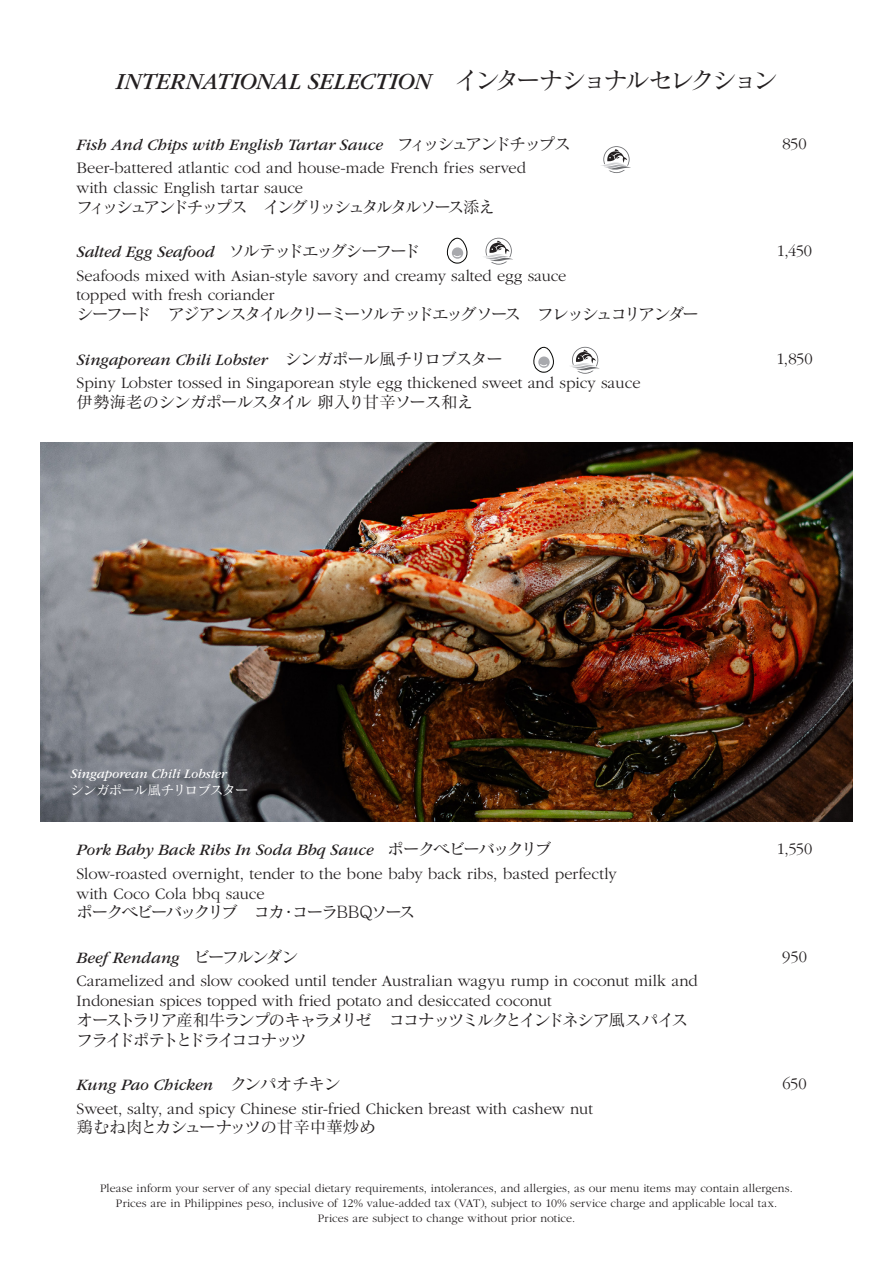
<style>
.page{position:relative;width:893px;height:1263px;background:#fff}
.page>*{position:absolute;margin:0;border:0;box-sizing:border-box;transform-origin:0 0}
.t1{font:italic 24px "ITC Garamond Std";letter-spacing:.01em;color:#231f20}
.t2{font:300 16.5px/19.8px "ITC Garamond Std";color:#231f20}
.t3{font:italic 16.5px "ITC Garamond Std";color:#231f20}
.t4{font:16.5px "Matisse Pro N M";letter-spacing:-.11em;color:#231f20}
.t5{font:16.5px "Matisse Pro N M";letter-spacing:-.145em;color:#231f20}
.t6{font:16.5px "Matisse Pro N M";letter-spacing:-.06em;color:#231f20}
.t7{font:16.5px "Matisse Pro N M";letter-spacing:-.005em;color:#231f20}
.t8{font:16.5px "Matisse Pro N M";letter-spacing:-.135em;color:#231f20}
.t9{font:italic 13.5px "ITC Garamond Std";color:#fff}
.t10{font:13.5px "Matisse Pro N M";letter-spacing:-.06em;color:#fff}
.t11{font:300 12px "ITC Garamond Std";letter-spacing:.01em;color:#231f20}
.s1{font-family:"Matisse Pro N M";font-style:normal}
</style>
<div class="page">
<img style="left:40px;top:443px;width:812px;height:379px">
<svg style="left:446px;top:237px;width:22px;height:27px"></svg>
<svg style="left:533px;top:346px;width:21px;height:27px"></svg>
<svg style="left:601px;top:146px;width:30px;height:27px"></svg>
<svg style="left:483px;top:238px;width:30px;height:27px"></svg>
<svg style="left:570px;top:347px;width:30px;height:27px"></svg>
<p class="t1" style="left:116px;top:68px;width:662px">INTERNATIONAL SELECTION<span class="s1">　インターナショナルセレクション</span></p>
<p class="t3" style="left:76px;top:135px;width:496px">Fish And Chips with English Tartar Sauce <span class="s1">フィッシュアンドチップス</span></p>
<p class="t2" style="left:782px;top:134px;width:26px">850</p>
<p class="t2" style="left:76px;top:158px;width:451px">Beer-battered atlantic cod and house-made French fries served</p>
<p class="t2" style="left:76px;top:178px;width:228px">with classic English tartar sauce</p>
<p class="t5" style="left:76px;top:196px;width:420px">フィッシュアンドチップス　イングリッシュタルタルソース添え</p>
<p class="t3" style="left:76px;top:243px;width:346px">Salted Egg Seafood <span class="s1">ソルテッドエッグシーフード</span></p>
<p class="t2" style="left:777px;top:241px;width:37px">1,450</p>
<p class="t2" style="left:77px;top:266px;width:491px">Seafoods mixed with Asian-style savory and creamy salted egg sauce</p>
<p class="t2" style="left:77px;top:286px;width:199px">topped with fresh coriander</p>
<p class="t4" style="left:77px;top:304px;width:624px">シーフード　アジアンスタイルクリーミーソルテッドエッグソース　フレッシュコリアンダー</p>
<p class="t3" style="left:76px;top:350px;width:428px">Singaporean Chili Lobster <span class="s1">シンガポール風チリロブスター</span></p>
<p class="t2" style="left:776px;top:349px;width:38px">1,850</p>
<p class="t2" style="left:76px;top:373px;width:566px">Spiny Lobster tossed in Singaporean style egg thickened sweet and spicy sauce</p>
<p class="t6" style="left:76px;top:391px;width:398px">伊勢海老のシンガポールスタイル 卵入り甘辛ソース和え</p>
<p class="t9" style="left:70px;top:767px;width:158px">Singaporean Chili Lobster</p>
<p class="t10" style="left:70px;top:781px;width:180px">シンガポール風チリロブスター</p>
<p class="t3" style="left:76px;top:841px;width:476px">Pork Baby Back Ribs In Soda Bbq Sauce <span class="s1">ポークベビーバックリブ</span></p>
<p class="t2" style="left:777px;top:839px;width:37px">1,550</p>
<p class="t2" style="left:76px;top:864px;width:542px">Slow-roasted overnight, tender to the bone baby back ribs, basted perfectly</p>
<p class="t2" style="left:76px;top:884px;width:190px">with Coco Cola bbq sauce</p>
<p class="t4" style="left:76px;top:902px;width:340px">ポークベビーバックリブ　コカ・コーラBBQソース</p>
<p class="t3" style="left:76px;top:948px;width:223px">Beef Rendang <span class="s1">ビーフルンダン</span></p>
<p class="t2" style="left:782px;top:947px;width:26px">950</p>
<p class="t2" style="left:76px;top:971px;width:623px">Caramelized and slow cooked until tender Australian wagyu rump in coconut milk and<br>Indonesian spices topped with fried potato and desiccated coconut</p>
<p class="t4" style="left:76px;top:1009px;width:629px">オーストラリア産和牛ランプのキャラメリゼ　ココナッツミルクとインドネシア風スパイス　</p>
<p class="t8" style="left:76px;top:1029px;width:232px">フライドポテトとドライココナッツ</p>
<p class="t3" style="left:76px;top:1076px;width:265px">Kung Pao Chicken <span class="s1">クンパオチキン</span></p>
<p class="t2" style="left:782px;top:1074px;width:26px">650</p>
<p class="t2" style="left:76px;top:1098px;width:518px">Sweet, salty, and spicy Chinese stir-fried Chicken breast with cashew nut</p>
<p class="t7" style="left:76px;top:1117px;width:301px">鶏むね肉とカシューナッツの甘辛中華炒め</p>
<p class="t11" style="left:100px;top:1182px;width:694px">Please inform your server of any special dietary requirements, intolerances, and allergies, as our menu items may contain allergens.</p>
<p class="t11" style="left:116px;top:1197px;width:663px">Prices are in Philippines peso, inclusive of 12% value-added tax (VAT), subject to 10% service charge and applicable local tax.</p>
<p class="t11" style="left:318px;top:1212px;width:259px">Prices are subject to change without prior notice.</p>
</div>
